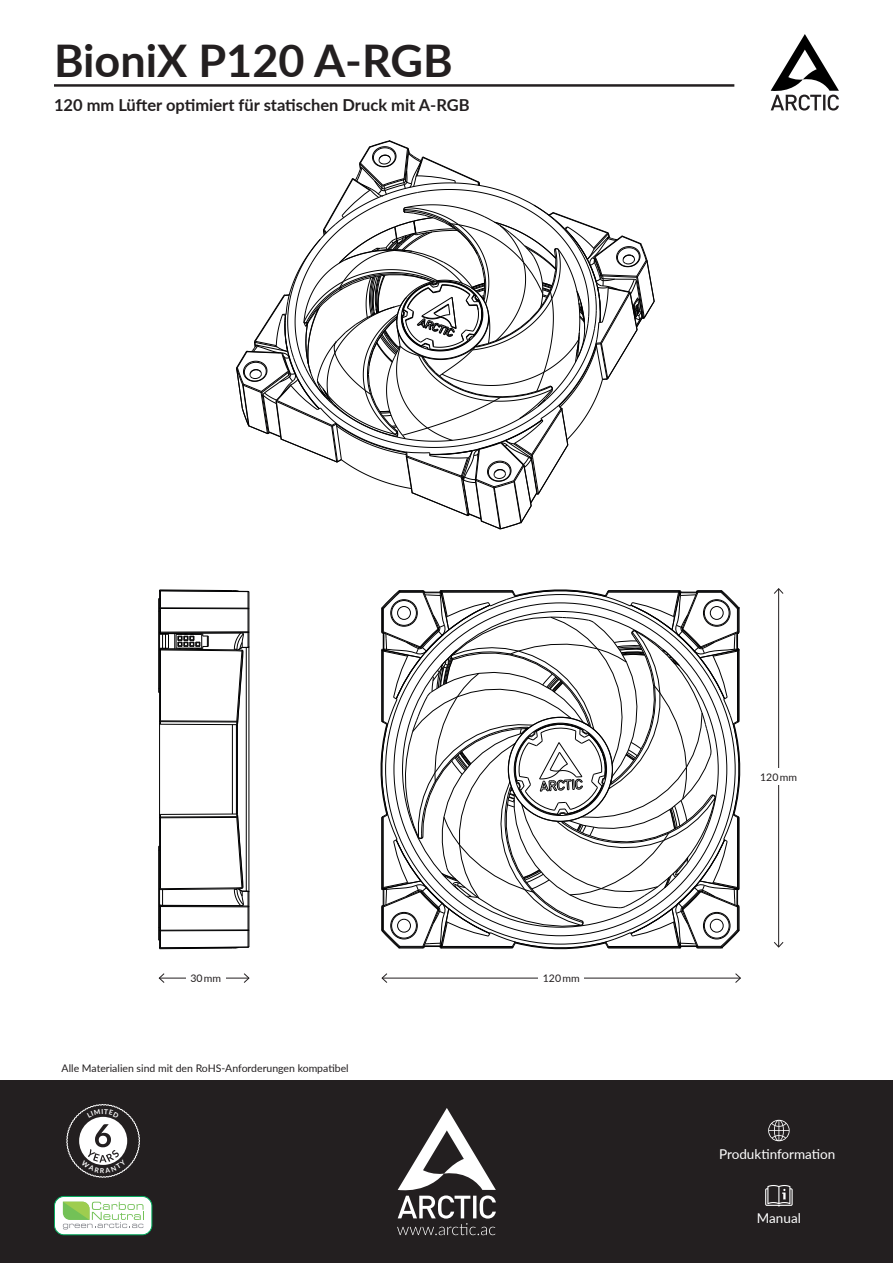
<style>
.page{position:relative;width:893px;height:1263px;background:#fff}
.page>*{position:absolute;margin:0;border:0;box-sizing:border-box;transform-origin:0 0}
.t1{font:700 45px "Lato";color:#231f20}
.t2{font:700 16.5px "Lato";color:#231f20}
.t3{font:13.5px "Lato";color:#fff}
.t4{font:10.5px "Lato";color:#231f20}
</style>
<div class="page">
<div style="left:0;top:1080px;width:893px;height:183px;background:#231f20"></div>
<svg style="left:397px;top:1108px;width:99px;height:127px"></svg>
<hr style="left:158px;top:846px;width:1px;height:94px;background:#000001">
<hr style="left:158px;top:598px;width:1px;height:94px;background:#000001">
<hr style="left:159px;top:590px;width:1px;height:359px;background:#000001">
<hr style="left:232px;top:725px;width:1px;height:89px;background:#000001">
<hr style="left:236px;top:725px;width:1px;height:89px;background:#000001">
<hr style="left:237px;top:724px;width:1px;height:90px;background:#000001">
<hr style="left:246px;top:647px;width:1px;height:244px;background:#000001">
<hr style="left:249px;top:647px;width:1px;height:299px;background:#000001">
<svg style="left:380px;top:589px;width:361px;height:361px"></svg>
<svg style="left:159px;top:814px;width:90px;height:135px"></svg>
<svg style="left:159px;top:590px;width:91px;height:135px"></svg>
<svg style="left:236px;top:141px;width:419px;height:389px"></svg>
<svg style="left:768px;top:1120px;width:22px;height:21px"></svg>
<svg style="left:765px;top:1185px;width:28px;height:21px"></svg>
<div style="left:54px;top:1196px;width:98px;height:39px;background:#fff;border-radius:10px"></div>
<div style="left:54px;top:1196px;width:98px;height:39px;border:1px solid #00ac5c;border-radius:10px"></div>
<svg style="left:63px;top:1202px;width:81px;height:27px"></svg>
<svg style="left:771px;top:34px;width:68px;height:77px"></svg>
<hr style="left:54px;top:84px;width:680px;height:3px;background:#231f20">
<hr style="left:778px;top:589px;width:1px;height:358px;background:#231f20">
<svg style="left:774px;top:588px;width:10px;height:6px"></svg>
<svg style="left:774px;top:942px;width:10px;height:5px"></svg>
<hr style="left:382px;top:978px;width:358px;height:1px;background:#231f20">
<svg style="left:735px;top:973px;width:6px;height:10px"></svg>
<svg style="left:382px;top:973px;width:5px;height:10px"></svg>
<hr style="left:159px;top:978px;width:90px;height:1px;background:#231f20">
<svg style="left:244px;top:973px;width:5px;height:10px"></svg>
<svg style="left:159px;top:973px;width:6px;height:10px"></svg>
<div style="left:756px;top:768px;width:45px;height:17px;background:#fff"></div>
<div style="left:539px;top:970px;width:45px;height:16px;background:#fff"></div>
<div style="left:186px;top:970px;width:39px;height:16px;background:#fff"></div>
<svg style="left:66px;top:1104px;width:74px;height:74px"></svg>
<h1 class="t1" style="left:54px;top:27px;width:400px">BioniX P120 A-RGB</h1>
<h2 class="t2" style="left:54px;top:92px;width:417px">120 mm Lüfter optimiert für statischen Druck mit A-RGB</h2>
<p class="t4" style="left:190px;top:971px;width:32px">30 mm</p>
<p class="t4" style="left:543px;top:971px;width:38px">120 mm</p>
<p class="t4" style="left:62px;top:1060px;width:289px">Alle Materialien sind mit den RoHS-Anforderungen kompatibel</p>
<p class="t4" style="left:760px;top:769px;width:38px">120 mm</p>
<p class="t3" style="left:719px;top:1145px;width:118px">Produktinformation</p>
<p class="t3" style="left:757px;top:1209px;width:45px">Manual</p>
</div>
